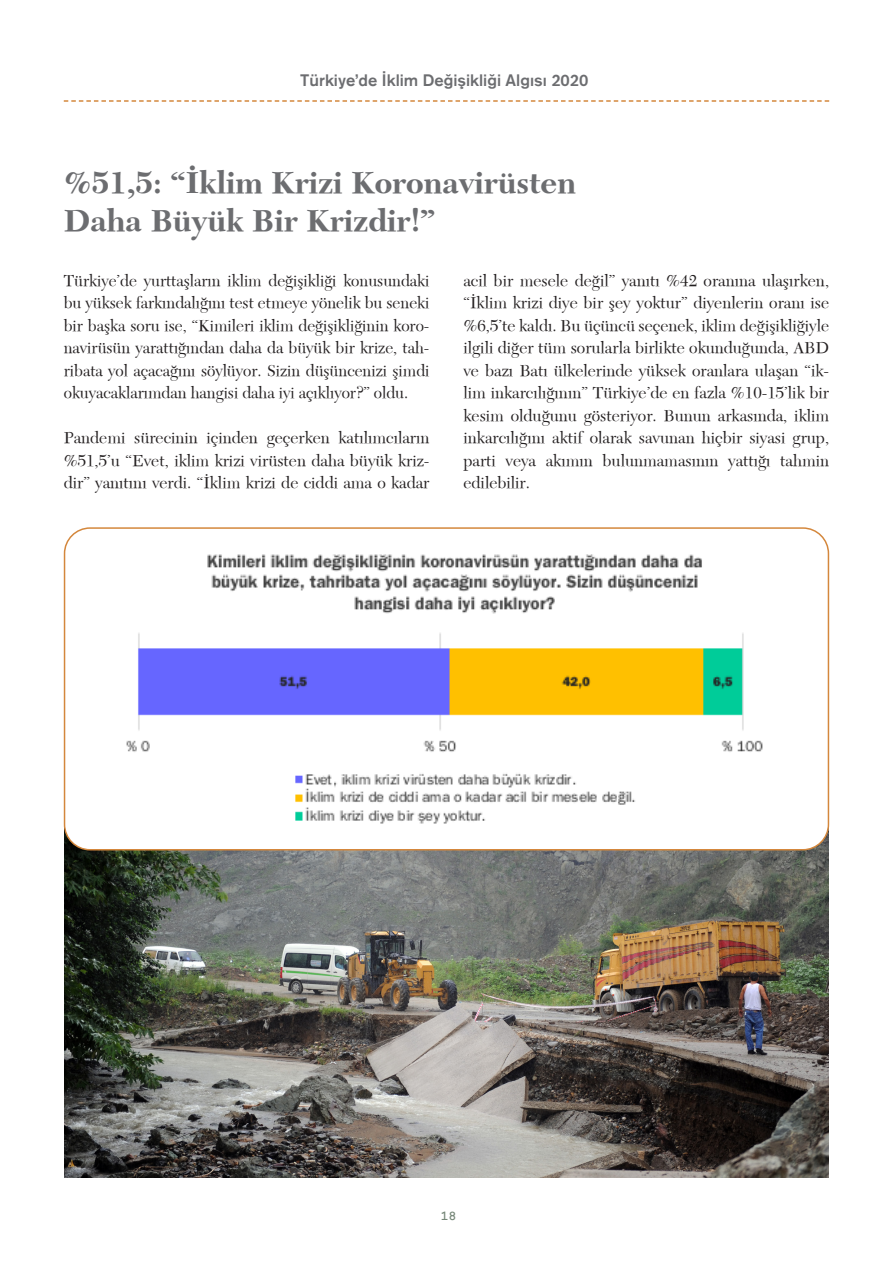
<style>
.page{position:relative;width:893px;height:1263px;background:#fff}
.page>*{position:absolute;margin:0;border:0;box-sizing:border-box;transform-origin:0 0}
.t1{font:700 31.5px/37.5px "New Caledonia";color:#6c6d70}
.t2{font:16.5px/22.5px "New Caledonia";color:#231f20;text-align:justify}
.t3{font:500 16.5px "Volvo Sans";color:#6c6d70}
.t4{font:700 13.5px "Courina";color:#768778}
</style>
<div class="page">
<svg style="left:64px;top:100px;width:765px;height:2px"></svg>
<img style="left:65px;top:833px;width:763px;height:345px">
<div style="left:65px;top:528px;width:763px;height:322px;background:#fff;border-radius:26px"></div>
<div style="left:64px;top:527px;width:765px;height:323px;border:2px solid #d4873c;border-radius:26px"></div>
<img style="left:126px;top:554px;width:637px;height:270px">
<p class="t3" style="left:300px;top:70px;width:290px">Türkiye’de İklim Değişikliği Algısı 2020</p>
<p class="t1" style="left:64px;top:165px;width:514px">%51,5: “İklim Krizi Koronavirüsten<br>Daha Büyük Bir Krizdir!”</p>
<p class="t2" style="left:463px;top:269px;width:367px">acil bir mesele değil” yanıtı %42 oranına ulaşırken, “İklim krizi diye bir şey yoktur” diyenlerin oranı ise %6,5’te kaldı. Bu üçüncü seçenek, iklim değişikliğiyle ilgili diğer tüm sorularla birlikte okunduğunda, ABD ve bazı Batı ülkelerinde yüksek oranlara ulaşan “ik&shy;lim inkarcılığının” Türkiye’de en fazla %10-15’lik bir kesim olduğunu gösteriyor. Bunun arkasında, iklim inkarcılığını aktif olarak savunan hiçbir siyasi grup, parti veya akımın bulunmamasının yattığı tahmin edilebilir.</p>
<p class="t2" style="left:64px;top:269px;width:367px">Türkiye’de yurttaşların iklim değişikliği konusundaki bu yüksek farkındalığını test etmeye yönelik bu seneki bir başka soru ise, “Kimileri iklim değişikliğinin koro&shy;navirüsün yarattığından daha da büyük bir krize, tah&shy;ribata yol açacağını söylüyor. Sizin düşüncenizi şimdi okuyacaklarımdan hangisi daha iyi açıklıyor?” oldu.</p>
<p class="t2" style="left:64px;top:427px;width:367px">Pandemi sürecinin içinden geçerken katılımcıların %51,5’u “Evet, iklim krizi virüsten daha büyük kriz&shy;dir” yanıtını verdi. “İklim krizi de ciddi ama o kadar</p>
<p class="t4" style="left:440px;top:1209px;width:18px">18</p>
</div>
